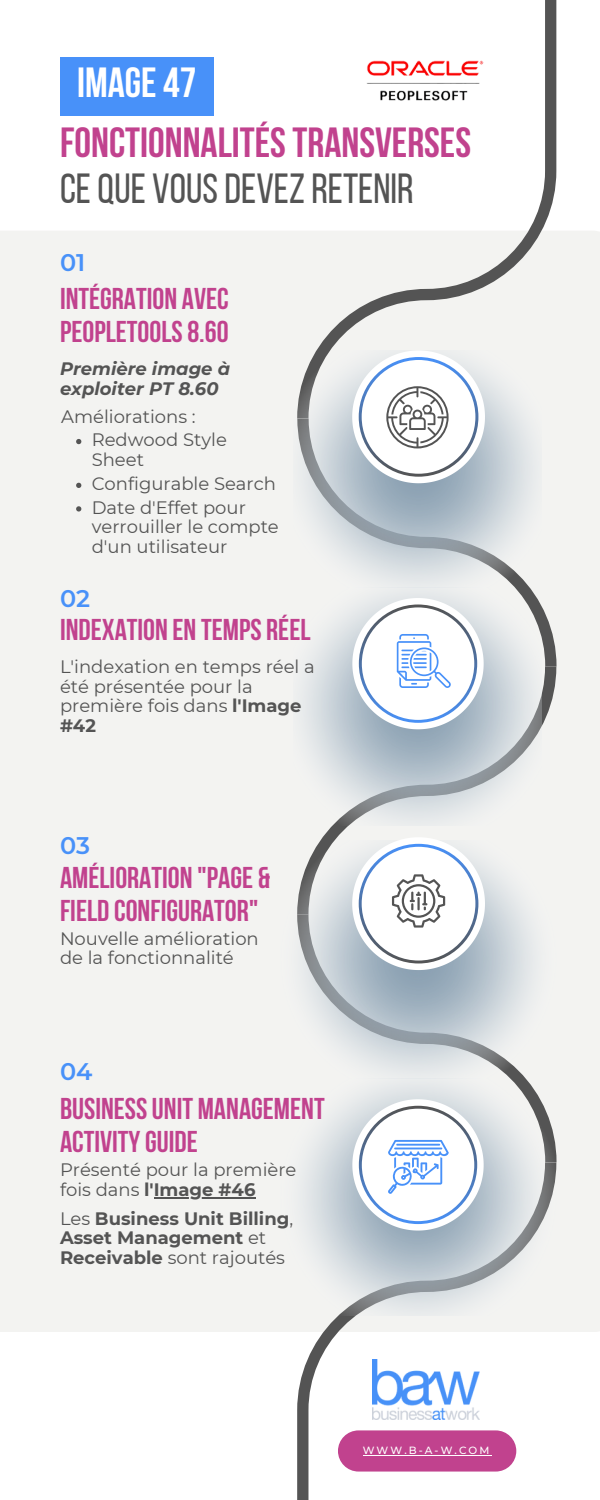
<style>
.page{position:relative;width:600px;height:1500px;background:#fff}
.page>*{position:absolute;margin:0;border:0;box-sizing:border-box;transform-origin:0 0}
.t1{font:700 42px/45.8px "Bebas Neue";color:#c1428e}
.t2{font:700 42px "Bebas Neue";color:#fff}
.t3{font:700 30px/33px "Bebas Neue";color:#c1428e}
.t4{font:600 24px "Montserrat";color:#4891f9}
.t5{font:18px/19.5px "Montserrat";color:#545454}
.t6{font:700 18px/19.5px "Montserrat";color:#545454}
.t7{font:italic 700 18px/19.5px "Montserrat";color:#545454}
.t8{font:500 10.4px "Montserrat";letter-spacing:.2em;color:#fff}
.s1{font-weight:400;color:#545454}
.s2{font-weight:700}
.s3{font-weight:400}
</style>
<div class="page">
<div style="left:0;top:231px;width:600px;height:1101px;background:#f3f3f1"></div>
<div style="left:60px;top:57px;width:153px;height:59px;background:#4891f9"></div>
<svg style="left:297px;top:0;width:259px;height:418px"></svg>
<svg style="left:541px;top:419px;width:16px;height:247px;fill:#f3f3f1"></svg>
<svg style="left:297px;top:666px;width:259px;height:174px;fill:#f3f3f1"></svg>
<svg style="left:297px;top:1316px;width:259px;height:184px"></svg>
<img style="left:294px;top:350px;width:247px;height:475px">
<img style="left:279px;top:840px;width:278px;height:476px">
<svg style="left:352px;top:1099px;width:132px;height:132px"></svg>
<svg style="left:352px;top:351px;width:133px;height:132px"></svg>
<svg style="left:352px;top:598px;width:132px;height:131px"></svg>
<svg style="left:352px;top:837px;width:133px;height:133px"></svg>
<img style="left:372px;top:1360px;width:108px;height:60px">
<img style="left:366px;top:53px;width:117px;height:55px">
<hr style="left:154px;top:1197px;width:101px;height:2px;background:#545454">
<svg style="left:76px;top:439px;width:5px;height:5px"></svg>
<svg style="left:76px;top:483px;width:5px;height:5px"></svg>
<svg style="left:76px;top:506px;width:5px;height:6px"></svg>
<div style="left:338px;top:1430px;width:178px;height:42px;background:#c1428e;border-radius:21px"></div>
<hr style="left:363px;top:1455px;width:129px;height:1px;background:#fff">
<p class="t2" style="left:77px;top:66px;width:121px">IMAGE47</p>
<p class="t1" style="left:60px;top:124px;width:413px">FONCTIONNALITÉSTRANSVERSES<br><span class="s1">CE QUE VOUSDEVEZRETENIR</span></p>
<p class="t4" style="left:60px;top:247px;width:27px">01</p>
<p class="t3" style="left:60px;top:285px;width:170px">INTÉGRATION AVEC<br>PEOPLETOOLS8.60</p>
<p class="t7" style="left:60px;top:359px;width:172px">Première image à exploiter PT 8.60</p>
<p class="t5" style="left:61px;top:407px;width:136px">Améliorations :</p>
<p class="t5" style="left:92px;top:430px;width:137px">Redwood Style<br>Sheet</p>
<p class="t5" style="left:92px;top:474px;width:186px">Configurable Search</p>
<p class="t5" style="left:92px;top:498px;width:189px">Date d'Effet pour verrouiller le compte d'un utilisateur</p>
<p class="t4" style="left:60px;top:583px;width:32px">02</p>
<p class="t3" style="left:60px;top:616px;width:252px">INDEXATION EN TEMPS RÉEL</p>
<p class="t5" style="left:60px;top:657px;width:256px">L'indexation en temps réel a été présentée pour la première fois dans <span class="s2">l'Image #42</span></p>
<p class="t4" style="left:60px;top:831px;width:32px">03</p>
<p class="t3" style="left:60px;top:864px;width:212px">AMÉLIORATION "PAGE &amp;<br>FIELD CONFIGURATOR"</p>
<p class="t5" style="left:60px;top:929px;width:200px">Nouvelle amélioration de la fonctionnalité</p>
<p class="t4" style="left:60px;top:1056px;width:34px">04</p>
<p class="t3" style="left:60px;top:1095px;width:266px">BUSINESSUNIT MANAGEMENT<br>ACTIVITYGUIDE</p>
<p class="t5" style="left:60px;top:1160px;width:238px">Présenté pour la première fois dans <span class="s2">l'Image #46</span></p>
<p class="t6" style="left:60px;top:1208px;width:235px"><span class="s3">Les</span> Business Unit Billing<span class="s3">,<br></span>Asset Management <span class="s3">et<br></span>Receivable <span class="s3">sont rajoutés</span></p>
<p class="t8" style="left:363px;top:1444px;width:128px">WWW.B-A-W.COM</p>
</div>
